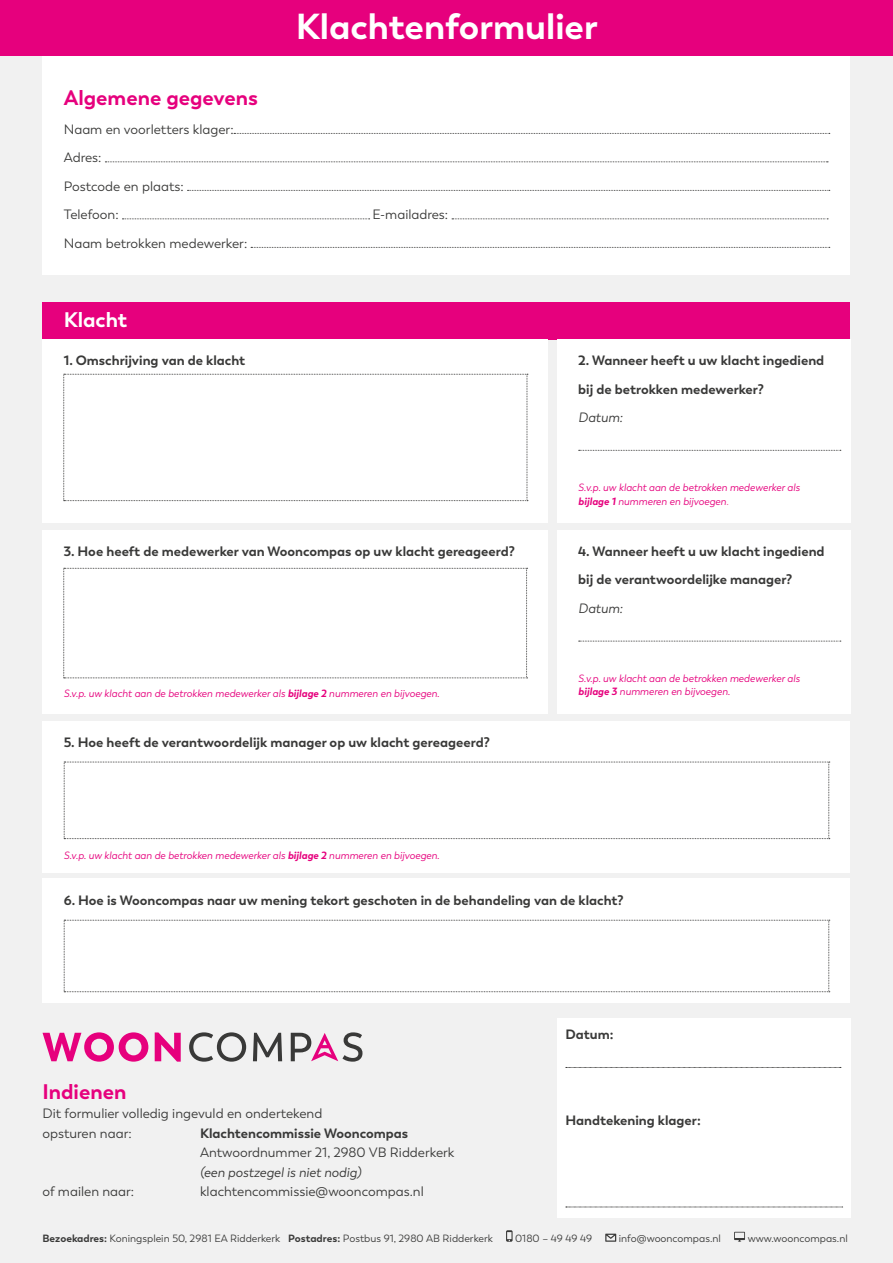
<style>
.page{position:relative;width:893px;height:1263px;background:#f1f1f1}
.page>*{position:absolute;margin:0;border:0;box-sizing:border-box;transform-origin:0 0}
.t1{font:700 36px "Trenda";color:#fff}
.t2{font:700 21px "Trenda";color:#e6007d}
.t3{font:700 21px "Trenda";color:#fff}
.t4{font:700 13.5px/28.5px "Trenda";color:#393938}
.t5{font:13.5px/28.5px "Trenda";color:#393938}
.t6{font:italic 13.5px "Trenda";color:#393938}
.t7{font:italic 10.5px/13.5px "Trenda";color:#e6007d}
.t8{font:10.5px "Trenda";color:#393938}
.s1{font-weight:700}
.s2{color:#ea5297}
</style>
<div class="page">
<div style="left:43px;top:56px;width:807px;height:218px;background:#fff"></div>
<svg style="left:234px;top:133px;width:596px;height:1px"></svg>
<svg style="left:105px;top:161px;width:723px;height:1px"></svg>
<svg style="left:188px;top:190px;width:642px;height:1px"></svg>
<svg style="left:122px;top:218px;width:248px;height:1px"></svg>
<svg style="left:452px;top:218px;width:376px;height:1px"></svg>
<svg style="left:251px;top:247px;width:579px;height:1px"></svg>
<div style="left:43px;top:302px;width:807px;height:37px;background:#e6007d"></div>
<div style="left:557px;top:1018px;width:293px;height:199px;background:#fff"></div>
<svg style="left:566px;top:1067px;width:275px;height:1px"></svg>
<svg style="left:566px;top:1207px;width:277px;height:1px"></svg>
<svg style="left:43px;top:1032px;width:138px;height:30px"></svg>
<svg style="left:189px;top:1032px;width:173px;height:30px"></svg>
<div style="left:0;top:0;width:893px;height:56px;background:#e6007d"></div>
<div style="left:43px;top:339px;width:505px;height:184px;background:#fff"></div>
<div style="left:43px;top:530px;width:505px;height:184px;background:#fff"></div>
<div style="left:43px;top:721px;width:807px;height:151px;background:#fff"></div>
<div style="left:43px;top:879px;width:807px;height:124px;background:#fff"></div>
<div style="left:557px;top:339px;width:293px;height:184px;background:#fff"></div>
<svg style="left:579px;top:450px;width:262px;height:1px"></svg>
<div style="left:557px;top:530px;width:293px;height:184px;background:#fff"></div>
<svg style="left:579px;top:641px;width:262px;height:1px"></svg>
<svg style="left:506px;top:1230px;width:7px;height:12px"></svg>
<svg style="left:605px;top:1233px;width:11px;height:9px"></svg>
<svg style="left:734px;top:1232px;width:11px;height:10px"></svg>
<svg style="left:63px;top:374px;width:465px;height:127px"></svg>
<svg style="left:63px;top:568px;width:465px;height:110px"></svg>
<svg style="left:64px;top:762px;width:766px;height:77px"></svg>
<svg style="left:64px;top:920px;width:766px;height:72px"></svg>
<h2 class="t2" style="left:64px;top:85px;width:196px">Algemene gegevens</h2>
<p class="t5" style="left:64px;top:115px;width:171px">Naam en voorletters klager:<br>Adres:<br>Postcode en plaats:<br>Telefoon:</p>
<p class="t5" style="left:64px;top:229px;width:185px">Naam betrokken medewerker:</p>
<h2 class="t3" style="left:64px;top:306px;width:65px">Klacht</h2>
<p class="t4" style="left:64px;top:346px;width:183px">1. Omschrijving van de klacht</p>
<h1 class="t1" style="left:296px;top:4px;width:303px">Klachtenformulier</h1>
<p class="t5" style="left:372px;top:201px;width:77px">E-mailadres:</p>
<p class="t4" style="left:578px;top:346px;width:247px">2. Wanneer heeft u uw klacht ingediend bij de betrokken medewerker?</p>
<p class="t6" style="left:578px;top:410px;width:46px">Datum:</p>
<p class="t4" style="left:64px;top:537px;width:453px">3. Hoe heeft de medewerker van Wooncompas op uw klacht gereageerd?</p>
<p class="t7" style="left:64px;top:687px;width:377px">S.v.p. uw klacht aan de betrokken medewerker als <span class="s1">bijlage 2</span> nummeren en bijvoegen.</p>
<p class="t4" style="left:64px;top:728px;width:427px">5. Hoe heeft de verantwoordelijk manager op uw klacht gereageerd?</p>
<p class="t7" style="left:578px;top:481px;width:223px">S.v.p. uw klacht aan de betrokken medewerker als <span class="s1">bijlage 1</span> nummeren en bijvoegen<span class="s2">.</span></p>
<p class="t4" style="left:578px;top:537px;width:248px">4. Wanneer heeft u uw klacht ingediend bij de verantwoordelijke manager?</p>
<p class="t6" style="left:578px;top:600px;width:46px">Datum:</p>
<p class="t7" style="left:578px;top:672px;width:223px">S.v.p. uw klacht aan de betrokken medewerker als <span class="s1">bijlage 3</span> nummeren en bijvoegen.</p>
<p class="t7" style="left:64px;top:849px;width:377px">S.v.p. uw klacht aan de betrokken medewerker als <span class="s1">bijlage 2</span> nummeren en bijvoegen.</p>
<p class="t4" style="left:64px;top:886px;width:561px">6. Hoe is Wooncompas naar uw mening tekort geschoten in de behandeling van de klacht?</p>
<h2 class="t2" style="left:43px;top:1078px;width:85px">Indienen</h2>
<p class="t5" style="left:43px;top:1104px;width:281px;line-height:19.5px">Dit formulier volledig ingevuld en ondertekend opsturen naar:</p>
<p class="t4" style="left:200px;top:1119px;width:210px">Klachtencommissie Wooncompas</p>
<p class="t5" style="left:200px;top:1138px;width:256px">Antwoordnummer 21, 2980 VB Ridderkerk</p>
<p class="t6" style="left:200px;top:1164px;width:163px">(een postzegel is niet nodig)</p>
<p class="t5" style="left:43px;top:1177px;width:93px">of mailen naar:</p>
<p class="t5" style="left:200px;top:1177px;width:225px">klachtencommissie@wooncompas.nl</p>
<p class="t4" style="left:566px;top:1020px;width:50px">Datum:</p>
<p class="t4" style="left:566px;top:1106px;width:137px">Handtekening klager:</p>
<p class="t8" style="left:43px;top:1232px;width:452px"><span class="s1">Bezoekadres:</span> Koningsplein 50, 2981 EA Ridderkerk <span class="s1">Postadres:</span> Postbus 91, 2980 AB Ridderkerk</p>
<p class="t8" style="left:515px;top:1232px;width:78px">0180 – 49 49 49</p>
<p class="t8" style="left:619px;top:1232px;width:103px">info@wooncompas.nl</p>
<p class="t8" style="left:748px;top:1232px;width:102px">www.wooncompas.nl</p>
</div>
